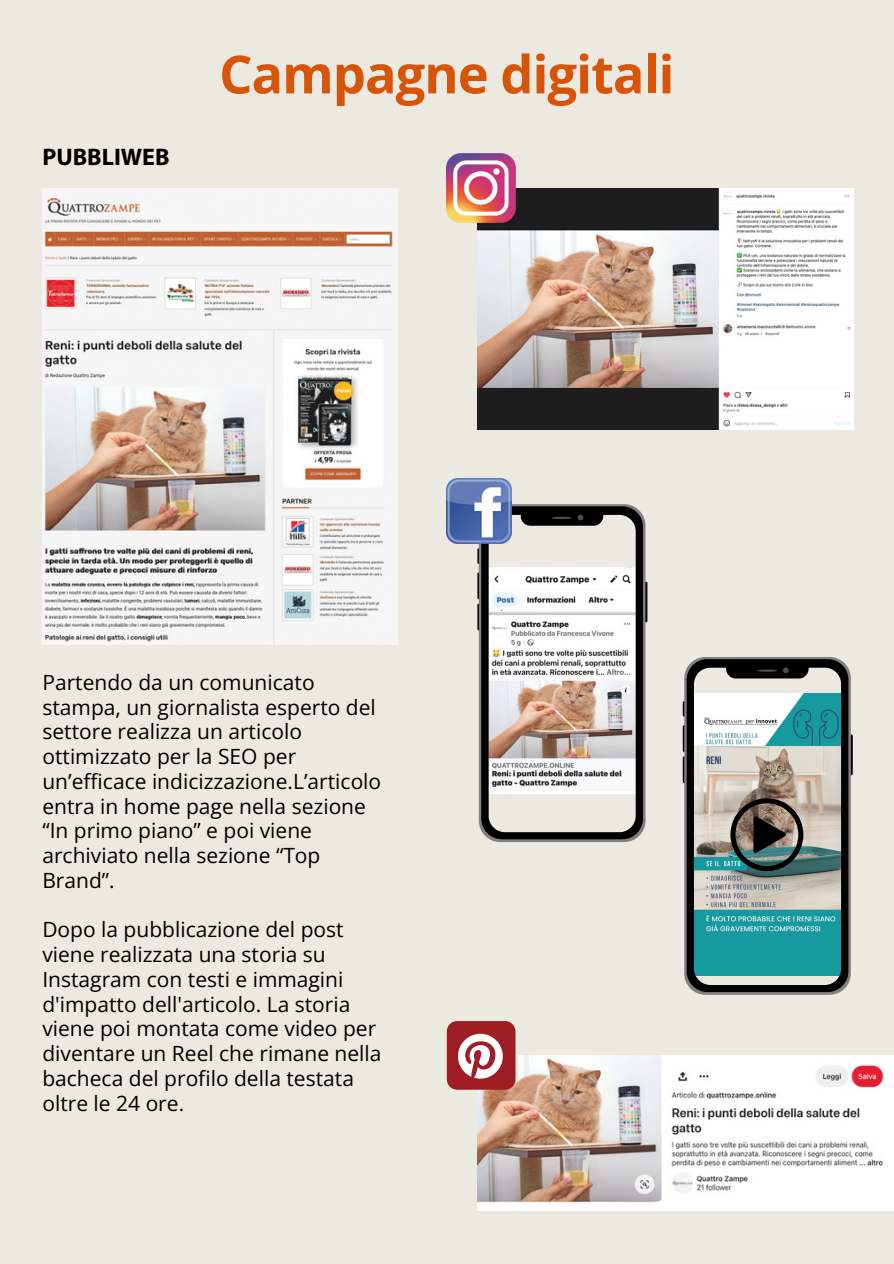
<style>
.page{position:relative;width:894px;height:1264px;background:#fff}
.page>*{position:absolute;margin:0;border:0;box-sizing:border-box;transform-origin:0 0}
.t1{font:700 52.5px "Open Sans";letter-spacing:-.02em;color:#d85409}
.t2{font:700 24px "Myriad Pro";color:#000}
.t3{font:21px/24.8px "Open Sans";color:#000}
</style>
<div class="page">
<div style="left:0;top:0;width:893px;height:1263px;background:#ebe9e0"></div>
<img style="left:42px;top:188px;width:355px;height:456px">
<img style="left:477px;top:188px;width:376px;height:241px">
<img style="left:477px;top:1055px;width:416px;height:155px">
<img style="left:446px;top:154px;width:69px;height:68px">
<div style="left:446px;top:1021px;width:69px;height:68px;background:#9e1d22;border-radius:10px"></div>
<svg style="left:458px;top:1033px;width:44px;height:45px"></svg>
<hr style="left:477px;top:548px;width:3px;height:16px;background:#000">
<hr style="left:477px;top:572px;width:3px;height:27px;background:#000">
<hr style="left:477px;top:603px;width:3px;height:27px;background:#000">
<hr style="left:644px;top:581px;width:3px;height:41px;background:#000">
<svg style="left:478px;top:504px;width:167px;height:338px;fill:#808080"></svg>
<svg style="left:481px;top:506px;width:162px;height:333px"></svg>
<svg style="left:577px;top:514px;width:6px;height:6px"></svg>
<svg style="left:551px;top:516px;width:20px;height:3px"></svg>
<hr style="left:682px;top:701px;width:3px;height:15px;background:#000">
<hr style="left:682px;top:725px;width:3px;height:27px;background:#000">
<hr style="left:682px;top:756px;width:3px;height:27px;background:#000">
<hr style="left:849px;top:734px;width:3px;height:41px;background:#000">
<svg style="left:684px;top:657px;width:166px;height:337px;background:#848382"></svg>
<svg style="left:686px;top:659px;width:162px;height:333px"></svg>
<svg style="left:756px;top:667px;width:32px;height:6px"></svg>
<svg style="left:730px;top:798px;width:73px;height:73px;background:#585e57"></svg>
<img style="left:446px;top:479px;width:65px;height:64px">
<p class="t2" style="left:42px;top:147px;width:129px">PUBBLIWEB</p>
<p class="t1" style="left:219px;top:37px;width:457px">Campagne digitali</p>
<p class="t3" style="left:42px;top:669px;width:340px">Partendo da un comunicato stampa, un giornalista esperto del settore realizza un articolo ottimizzato per la SEO per un’efficace indicizzazione.L’articolo entra in home page nella sezione “In primo piano” e poi viene archiviato nella sezione “Top<br>Brand”.</p>
<p class="t3" style="left:42px;top:916px;width:340px">Dopo la pubblicazione del post viene realizzata una storia su<br>Instagram con testi e immagini d'impatto dell'articolo. La storia viene poi montata come video per diventare un Reel che rimane nella bacheca del profilo della testata oltre le 24 ore.</p>
</div>
